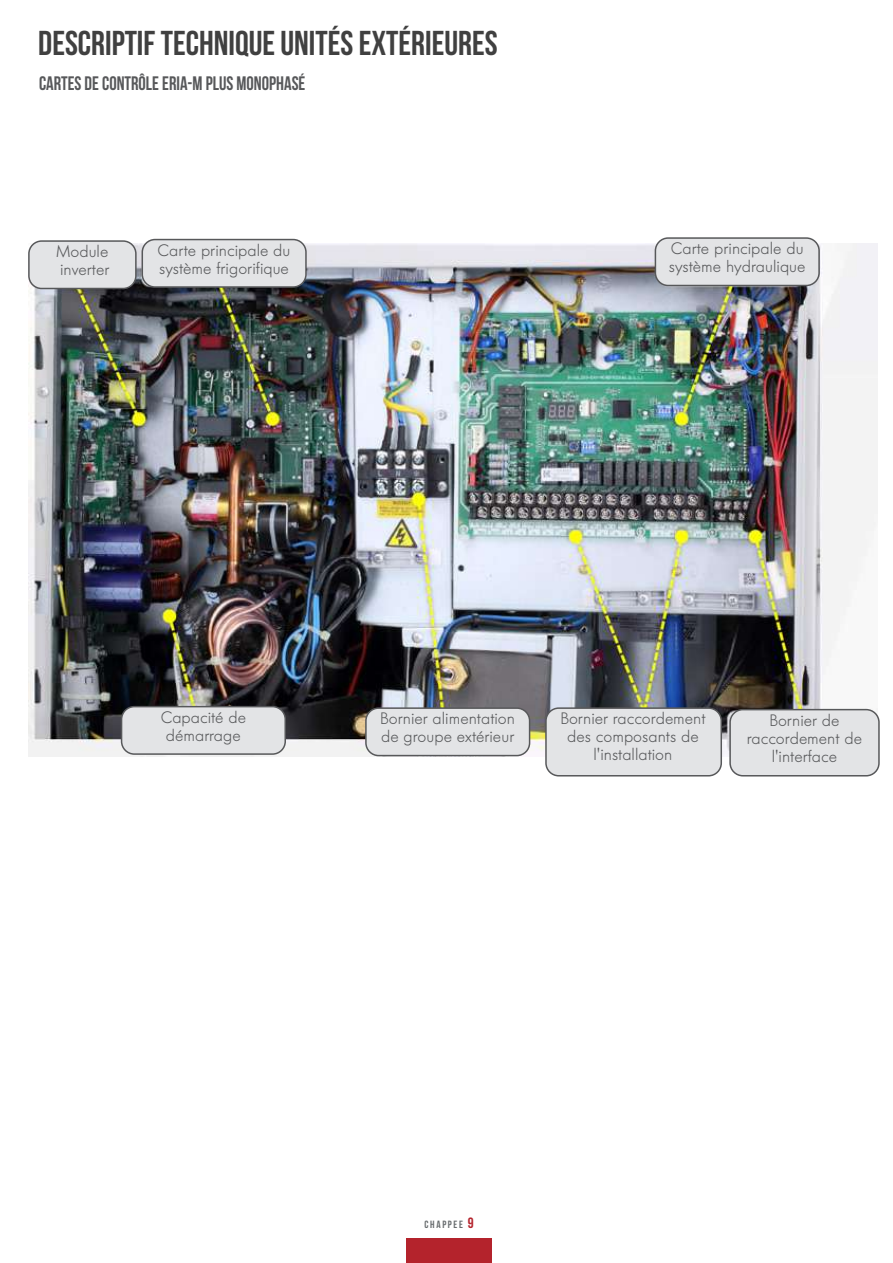
<style>
.page{position:relative;width:893px;height:1263px;background:#fff}
.page>*{position:absolute;margin:0;border:0;box-sizing:border-box;transform-origin:0 0}
.t1{font:700 34.5px "Bebas Neue";color:#404040}
.t2{font:700 19.5px "Bebas Neue";color:#57585a;scale:.95 1}
.t3{font:300 16.5px/18px "Futura BQ";color:#57585a}
.t4{font:700 10.5px "Bebas Neue";letter-spacing:.155em;color:#686c6e}
.s1{font-size:15px;color:#b4232c}
</style>
<div class="page">
<div style="left:407px;top:1238px;width:85px;height:25px;background:#b4232c"></div>
<img style="left:29px;top:243px;width:848px;height:513px">
<div style="left:29px;top:241px;width:107px;height:47px;background:#e3e4e6;border-radius:13px"></div>
<div style="left:28px;top:240px;width:109px;height:49px;border:2px solid #57585a;border-radius:13px"></div>
<div style="left:142px;top:240px;width:164px;height:47px;background:#e3e4e6;border-radius:13px"></div>
<div style="left:142px;top:239px;width:165px;height:49px;border:2px solid #57585a;border-radius:13px"></div>
<div style="left:655px;top:238px;width:164px;height:47px;background:#e3e4e6;border-radius:13px"></div>
<div style="left:655px;top:237px;width:165px;height:49px;border:2px solid #57585a;border-radius:13px"></div>
<div style="left:366px;top:708px;width:164px;height:47px;background:#e3e4e6;border-radius:13px"></div>
<div style="left:365px;top:707px;width:165px;height:49px;border:2px solid #57585a;border-radius:13px"></div>
<div style="left:546px;top:708px;width:175px;height:68px;background:#e3e4e6;border-radius:13px"></div>
<div style="left:545px;top:707px;width:177px;height:69px;border:2px solid #57585a;border-radius:13px"></div>
<div style="left:730px;top:710px;width:149px;height:66px;background:#e3e4e6;border-radius:13px"></div>
<div style="left:729px;top:709px;width:151px;height:67px;border:2px solid #57585a;border-radius:13px"></div>
<div style="left:122px;top:707px;width:163px;height:47px;background:#e3e4e6;border-radius:13px"></div>
<div style="left:121px;top:706px;width:165px;height:49px;border:2px solid #57585a;border-radius:13px"></div>
<h1 class="t1" style="left:38px;top:24px;width:461px">DESCRIPTIF TECHNIQUE UNITÉS EXTÉRIEURES</h1>
<p class="t2" style="left:39px;top:72px;width:282px">CARTES DE CONTRÔLE ERIA-M PLUS MONOPHASÉ</p>
<p class="t3" style="left:56px;top:243px;width:55px">Module inverter</p>
<p class="t3" style="left:158px;top:241px;width:134px">Carte principale du système frigorifique</p>
<p class="t3" style="left:669px;top:240px;width:138px">Carte principale du système hydraulique</p>
<p class="t3" style="left:161px;top:708px;width:87px;text-align:center">Capacité de démarrage</p>
<p class="t3" style="left:380px;top:710px;width:136px">Bornier alimentation de groupe extérieur</p>
<p class="t3" style="left:560px;top:710px;width:147px;text-align:center">Bornier raccordement des composants de l'installation</p>
<p class="t3" style="left:747px;top:711px;width:117px;text-align:center">Bornier de raccordement de l'interface</p>
<p class="t4" style="left:425px;top:1219px;width:51px">CHAPPEE <span class="s1">9</span></p>
</div>
